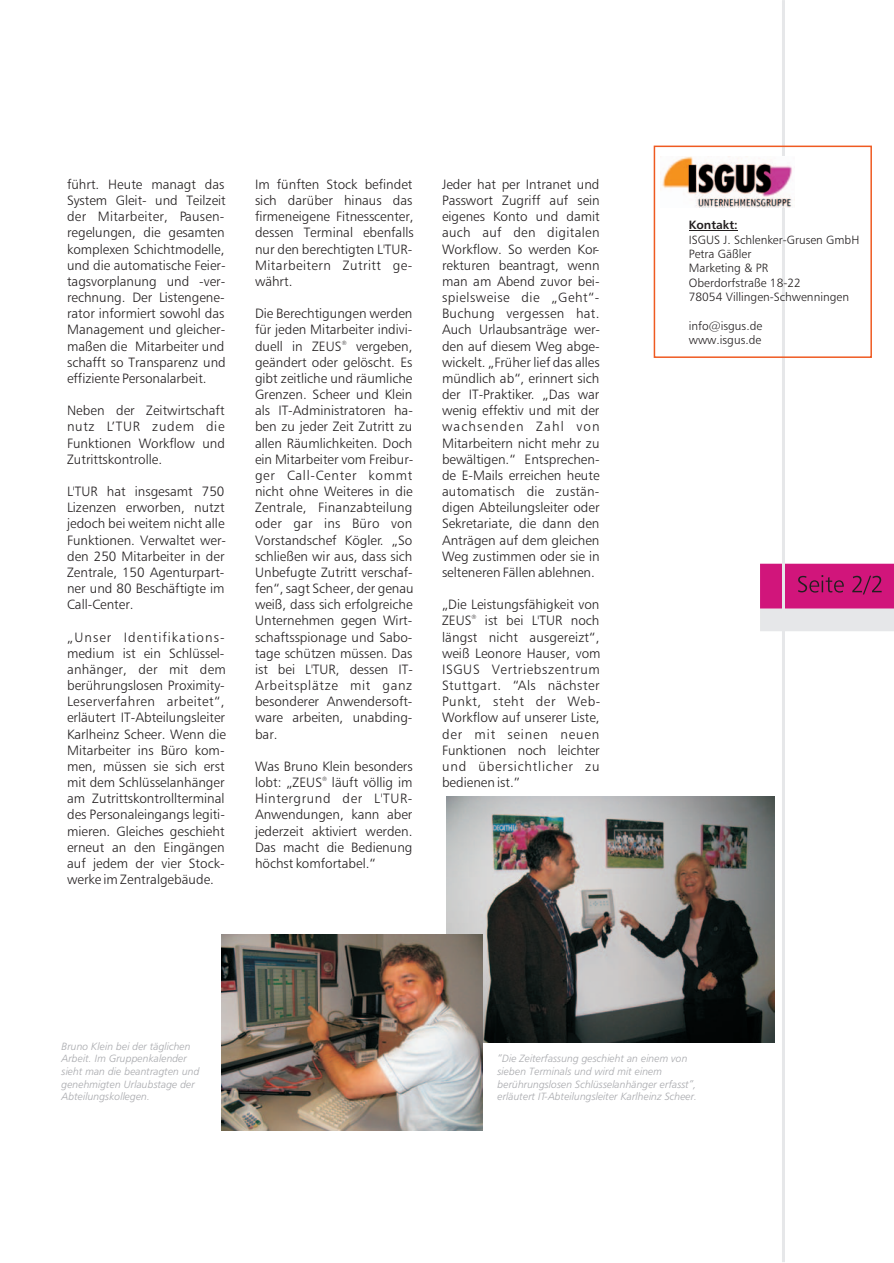
<style>
.page{position:relative;width:894px;height:1263px;background:#fff}
.page>*{position:absolute;margin:0;border:0;box-sizing:border-box;transform-origin:0 0}
.t1{font:13.5px/16.2px "Humnst 777 Lt BT";color:#231f20;text-align:justify}
.t2{font:12px/14.4px "Humnst 777 Lt BT";color:#231f20}
.t3{font:700 12px "Humnst 777 BT";color:#231f20}
.t4{font:italic 10.5px/12.6px "Humnst 777 Lt BT";color:#a8a9ad}
.t5{font:6px "Humnst 777 Lt BT";color:#231f20}
</style>
<div class="page">
<div style="left:760px;top:564px;width:134px;height:45px;background:#d1157b"></div>
<div style="left:760px;top:609px;width:134px;height:22px;background:#e6e7e9"></div>
<hr style="left:782px;top:0;width:3px;height:1262px;background:#e6e7e9">
<svg style="left:798px;top:575px;width:84px;height:19px"></svg>
<img style="left:660px;top:157px;width:135px;height:50px">
<div style="left:654px;top:146px;width:218px;height:212px;border:2px solid #ef5a21"></div>
<hr style="left:689px;top:230px;width:49px;height:1px;background:#231f20">
<img style="left:446px;top:796px;width:329px;height:247px">
<img style="left:222px;top:935px;width:260px;height:195px">
<p class="t1" style="left:67px;top:177px;width:160px">führt. Heute managt das System Gleit- und Teilzeit der Mitarbeiter, Pausen&shy;regelungen, die gesamten komplexen Schichtmodelle, und die automatische Feier&shy;tagsvorplanung und -ver&shy;rechnung. Der Listengene&shy;rator informiert sowohl das Management und gleicher&shy;maßen die Mitarbeiter und schafft so Transparenz und effiziente Personalarbeit.</p>
<p class="t1" style="left:67px;top:404px;width:159px">Neben der Zeitwirtschaft nutz L’TUR zudem die Funktionen Workflow und Zutrittskontrolle.</p>
<p class="t1" style="left:67px;top:485px;width:160px">L'TUR hat insgesamt 750<br>Lizenzen erworben, nutzt jedoch bei weitem nicht alle Funktionen. Verwaltet wer&shy;den 250 Mitarbeiter in der Zentrale, 150 Agenturpart&shy;ner und 80 Beschäftigte im Call-Center.</p>
<p class="t1" style="left:67px;top:630px;width:160px">„Unser Identifikations&shy;medium ist ein Schlüssel&shy;anhänger, der mit dem berührungslosen Proximity-Leserverfahren arbeitet“, erläutert IT-Abteilungsleiter Karlheinz Scheer. Wenn die Mitarbeiter ins Büro kom&shy;men, müssen sie sich erst mit dem Schlüsselanhänger am Zutrittskontrollterminal des Personaleingangs legiti&shy;mieren. Gleiches geschieht erneut an den Eingängen auf jedem der vier Stock&shy;werke im Zentralgebäude.</p>
<p class="t1" style="left:255px;top:177px;width:160px">Im fünften Stock befindet sich darüber hinaus das firmeneigene Fitnesscenter, dessen Terminal ebenfalls nur den berechtigten L'TUR-Mitarbeitern Zutritt ge&shy;währt.</p>
<p class="t1" style="left:255px;top:307px;width:159px">Die Berechtigungen werden für jeden Mitarbeiter indivi-</p>
<p class="t5" style="left:342px;top:340px;width:6px">®</p>
<p class="t1" style="left:255px;top:339px;width:160px">duell in ZEUS vergeben, geändert oder gelöscht. Es gibt zeitliche und räumliche Grenzen. Scheer und Klein als IT-Administratoren ha&shy;ben zu jeder Zeit Zutritt zu allen Räumlichkeiten. Doch ein Mitarbeiter vom Freibur&shy;ger Call-Center kommt nicht ohne Weiteres in die Zentrale, Finanzabteilung oder gar ins Büro von Vorstandschef Kögler. „So schließen wir aus, dass sich Unbefugte Zutritt verschaf&shy;fen“, sagt Scheer, der genau weiß, dass sich erfolgreiche Unternehmen gegen Wirt&shy;schaftsspionage und Sabo&shy;tage schützen müssen. Das ist bei L'TUR, dessen IT-Arbeitsplätze mit ganz besonderer Anwendersoft&shy;ware arbeiten, unabding&shy;bar.</p>
<p class="t1" style="left:255px;top:759px;width:159px">Was Bruno Klein besonders</p>
<p class="t5" style="left:322px;top:777px;width:6px">®</p>
<p class="t1" style="left:255px;top:776px;width:159px">lobt: „ZEUS läuft völlig im Hintergrund der L'TUR-Anwendungen, kann aber jederzeit aktiviert werden.<br>Das macht die Bedienung höchst komfortabel.“</p>
<p class="t1" style="left:442px;top:177px;width:160px">Jeder hat per Intranet und Passwort Zugriff auf sein eigenes Konto und damit auch auf den digitalen Workflow. So werden Kor&shy;rekturen beantragt, wenn man am Abend zuvor bei&shy;spielsweise die „Geht“- Buchung vergessen hat.<br>Auch Urlaubsanträge wer&shy;den auf diesem Weg abge&shy;wickelt. „Früher lief das alles mündlich ab“, erinnert sich der IT-Praktiker. „Das war wenig effektiv und mit der wachsenden Zahl von Mitarbeitern nicht mehr zu bewältigen.“ Entsprechen&shy;de E-Mails erreichen heute automatisch die zustän&shy;digen Abteilungsleiter oder Sekretariate, die dann den Anträgen auf dem gleichen Weg zustimmen oder sie in selteneren Fällen ablehnen.</p>
<p class="t1" style="left:442px;top:598px;width:159px">„Die Leistungsfähigkeit von</p>
<p class="t5" style="left:472px;top:615px;width:6px">®</p>
<p class="t1" style="left:442px;top:614px;width:160px">ZEUS ist bei L'TUR noch längst nicht ausgereizt“, weiß Leonore Hauser, vom ISGUS Vertriebszentrum Stuttgart. “Als nächster Punkt, steht der Web-Workflow auf unserer Liste, der mit seinen neuen Funktionen noch leichter und übersichtlicher zu bedienen ist.”</p>
<p class="t3" style="left:689px;top:220px;width:51px">Kontakt:</p>
<p class="t2" style="left:689px;top:233px;width:172px">ISGUS J. Schlenker-Grusen GmbH<br>Petra Gäßler<br>Marketing &amp; PR<br>Oberdorfstraße 18-22<br>78054 Villingen-Schwenningen</p>
<p class="t2" style="left:689px;top:319px;width:75px">info@isgus.de www.isgus.de</p>
<p class="t4" style="left:62px;top:1041px;width:139px">Bruno Klein bei der täglichen<br>Arbeit. Im Gruppenkalender sieht man die beantragten und genehmigten Urlaubstage der<br>Abteilungskollegen.</p>
<p class="t4" style="left:498px;top:1053px;width:201px">“Die Zeiterfassung geschieht an einem von sieben Terminals und wird mit einem berührungslosen Schlüsselanhänger erfasst”, erläutert IT-Abteilungsleiter Karlheinz Scheer.</p>
</div>
